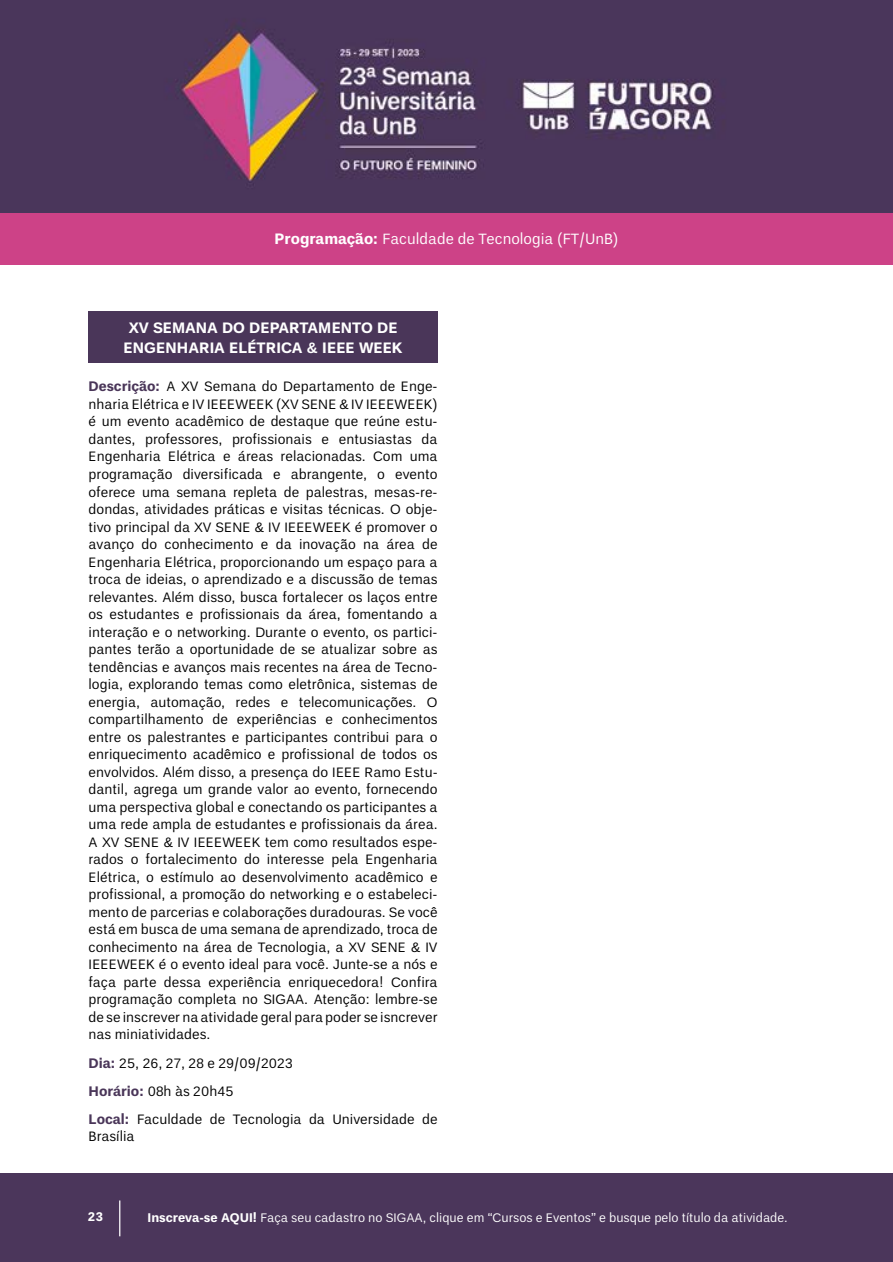
<style>
.page{position:relative;width:893px;height:1262px;background:#fff}
.page>*{position:absolute;margin:0;border:0;box-sizing:border-box;transform-origin:0 0}
.t1{font:700 15px/20px "Un B Pro";color:#fff;text-align:center}
.t2{font:15px "Un B Pro";color:#fff}
.t3{font:13.75px/17.5px "Un B Pro";color:#000;text-align:justify}
.t4{font:12.5px "Un B Pro";color:#fff}
.t5{font:700 12.5px "Un B Pro";color:#fff}
.s1{font-weight:700}
.s2{font-weight:700;color:#4a3659}
</style>
<div class="page">
<div style="left:0;top:213px;width:893px;height:51px;background:#cd4287"></div>
<div style="left:0;top:1172px;width:893px;height:89px;background:#4b365b"></div>
<hr style="left:119px;top:1200px;width:1px;height:36px;background:#fff">
<img style="left:0;top:0;width:893px;height:213px">
<div style="left:89px;top:311px;width:349px;height:52px;background:#4a3659"></div>
<p class="t2" style="left:275px;top:230px;width:345px"><span class="s1">Programação:</span> Faculdade de Tecnologia (FT/UnB)</p>
<p class="t1" style="left:124px;top:317px;width:281px">XV SEMANA DO DEPARTAMENTO DE<br>ENGENHARIA ELÉTRICA &amp; IEEE WEEK</p>
<p class="t3" style="left:89px;top:378px;width:351px"><span class="s2">Descrição:</span> A XV Semana do Departamento de Enge&shy;nharia Elétrica e IV IEEEWEEK (XV SENE &amp; IV IEEEWEEK) é um evento acadêmico de destaque que reúne estu&shy;dantes, professores, profissionais e entusiastas da Engenharia Elétrica e áreas relacionadas. Com uma programação diversificada e abrangente, o evento oferece uma semana repleta de palestras, mesas-re&shy;dondas, atividades práticas e visitas técnicas. O obje&shy;tivo principal da XV SENE &amp; IV IEEEWEEK é promover o avanço do conhecimento e da inovação na área de Engenharia Elétrica, proporcionando um espaço para a troca de ideias, o aprendizado e a discussão de temas relevantes. Além disso, busca fortalecer os laços entre os estudantes e profissionais da área, fomentando a interação e o networking. Durante o evento, os partici&shy;pantes terão a oportunidade de se atualizar sobre as tendências e avanços mais recentes na área de Tecno&shy;logia, explorando temas como eletrônica, sistemas de energia, automação, redes e telecomunicações. O compartilhamento de experiências e conhecimentos entre os palestrantes e participantes contribui para o enriquecimento acadêmico e profissional de todos os envolvidos. Além disso, a presença do IEEE Ramo Estu&shy;dantil, agrega um grande valor ao evento, fornecendo uma perspectiva global e conectando os participantes a uma rede ampla de estudantes e profissionais da área.<br>A XV SENE &amp; IV IEEEWEEK tem como resultados espe&shy;rados o fortalecimento do interesse pela Engenharia Elétrica, o estímulo ao desenvolvimento acadêmico e profissional, a promoção do networking e o estabeleci&shy;mento de parcerias e colaborações duradouras. Se você está em busca de uma semana de aprendizado, troca de conhecimento na área de Tecnologia, a XV SENE &amp; IV IEEEWEEK é o evento ideal para você. Junte-se a nós e faça parte dessa experiência enriquecedora! Confira programação completa no SIGAA. Atenção: lembre-se de se inscrever na atividade geral para poder se isncrever nas miniatividades.</p>
<p class="t3" style="left:89px;top:1048px;width:351px;line-height:28.1px;text-align:left"><span class="s2">Dia:</span> 25, 26, 27, 28 e 29/09/2023<br><span class="s2">Horário:</span> 08h às 20h45<br><span class="s2">Local:</span> Faculdade de Tecnologia da Universidade de</p>
<p class="t3" style="left:89px;top:1127px;width:48px">Brasília</p>
<p class="t5" style="left:88px;top:1209px;width:17px">23</p>
<p class="t4" style="left:148px;top:1210px;width:642px"><span class="s1">Inscreva-se AQUI!</span> Faça seu cadastro no SIGAA, clique em “Cursos e Eventos” e busque pelo título da atividade.</p>
</div>
